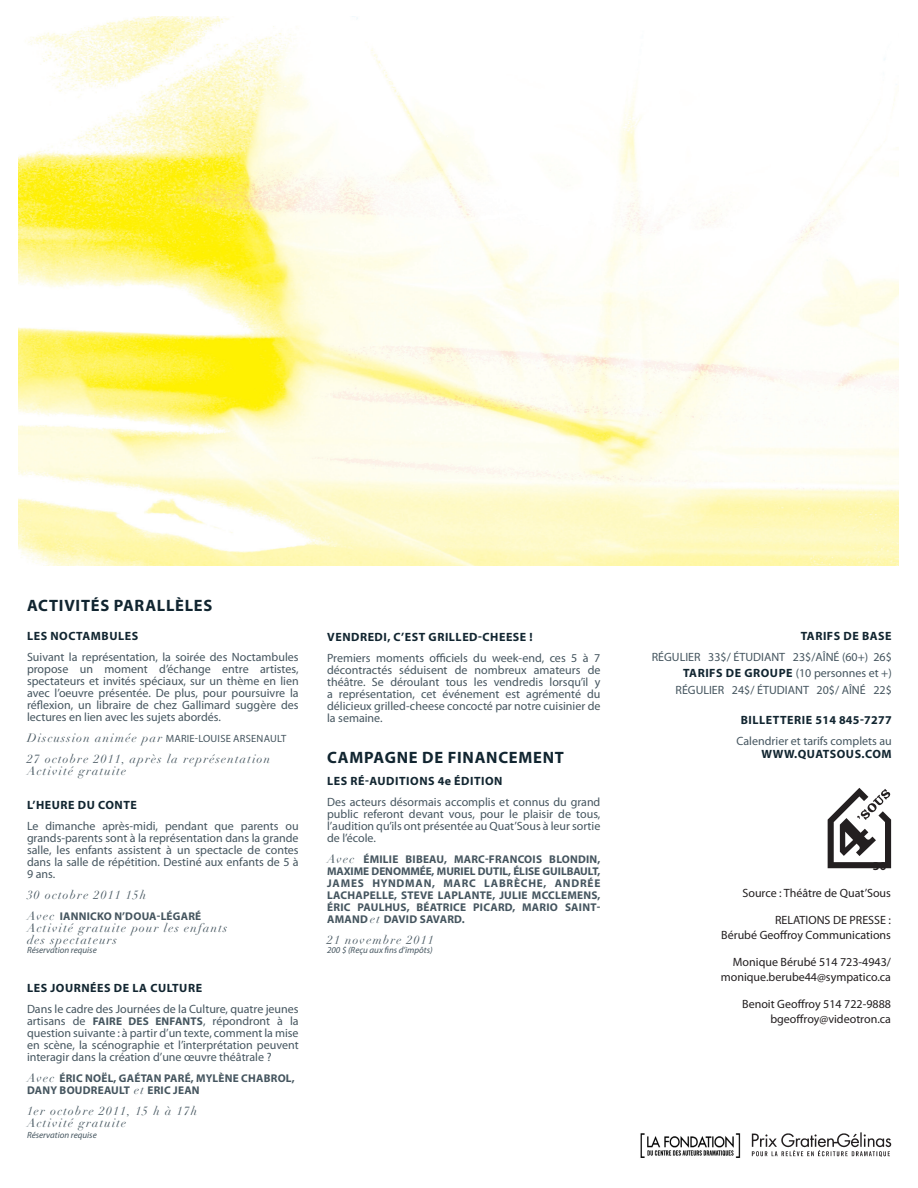
<style>
.page{position:relative;width:918px;height:1188px;background:#fff}
.page>*{position:absolute;margin:0;border:0;box-sizing:border-box;transform-origin:0 0}
.t1{font:700 16.5px "Myriad Pro";letter-spacing:.045em;color:#112530}
.t2{font:12px/12px "Myriad Pro";color:#45555f;text-align:justify}
.t3{font:12px "Myriad Pro";color:#231f20}
.t4{font:italic 12px "Didot LH";letter-spacing:.1em;color:#45555f}
.t5{font:700 12px "Myriad Pro";letter-spacing:.045em;color:#112530}
.t6{font:700 12px "Myriad Pro";color:#231f20}
.t7{font:700 11.25px/12px "Myriad Pro";letter-spacing:.02em;color:#45555f}
.t8{font:10.5px "Myriad Pro";letter-spacing:.02em;color:#45555f}
.t9{font:italic 9px "Myriad Pro";color:#45555f}
.s1{font-family:"Didot LH";font-style:italic;font-size:12px}
.s2{font-family:"Didot LH";font-weight:400;font-style:italic;font-size:12px}
.s3{font-weight:700;font-size:11.25px}
.s4{font-weight:700;color:#112530}
</style>
<div class="page">
<img style="left:18px;top:16px;width:881px;height:550px">
<svg style="left:828px;top:788px;width:63px;height:80px"></svg>
<svg style="left:752px;top:1132px;width:139px;height:25px"></svg>
<img style="left:640px;top:1133px;width:101px;height:25px">
<p class="t1" style="left:27px;top:595px;width:187px">ACTIVITÉS PARALLÈLES</p>
<p class="t5" style="left:27px;top:628px;width:113px">LES NOCTAMBULES</p>
<p class="t2" style="left:27px;top:650px;width:273px">Suivant la représentation, la soirée des Noctambules propose un moment d’échange entre artistes, spectateurs et invités spéciaux, sur un thème en lien avec l’oeuvre présentée. De plus, pour poursuivre la réflexion, un libraire de chez Gallimard suggère des lectures en lien avec les sujets abordés.</p>
<p class="t8" style="left:27px;top:732px;width:261px"><span class="s1">Discussion animée par</span> MARIE-LOUISE ARSENAULT</p>
<p class="t4" style="left:27px;top:751px;width:245px">27 octobre 2011, après la représentation</p>
<p class="t4" style="left:27px;top:763px;width:101px">Activité gratuite</p>
<p class="t5" style="left:27px;top:797px;width:111px">L’HEURE DU CONTE</p>
<p class="t2" style="left:27px;top:820px;width:273px">Le dimanche après-midi, pendant que parents ou grands-parents sont à la représentation dans la grande salle, les enfants assistent à un spectacle de contes dans la salle de répétition. Destiné aux enfants de 5 à 9 ans.</p>
<p class="t4" style="left:27px;top:888px;width:121px">30 octobre 2011 15h</p>
<p class="t7" style="left:27px;top:910px;width:176px"><span class="s2">Avec</span> IANNICKO N’DOUA-LÉGARÉ</p>
<p class="t4" style="left:27px;top:921px;width:202px">Activité gratuite pour les enfants</p>
<p class="t4" style="left:27px;top:933px;width:92px">des spectateurs</p>
<p class="t9" style="left:27px;top:945px;width:71px">Réservation requise</p>
<p class="t5" style="left:27px;top:980px;width:176px">LES JOURNÉES DE LA CULTURE</p>
<p class="t2" style="left:27px;top:1003px;width:273px">Dans le cadre des Journées de la Culture, quatre jeunes artisans de <span class="s3">FAIRE DES ENFANTS</span>, répondront à la question suivante : à partir d’un texte, comment la mise en scène, la scénographie et l’interprétation peuvent interagir dans la création d’une œuvre théâtrale ?</p>
<p class="t7" style="left:27px;top:1072px;width:269px"><span class="s2">Avec</span> ÉRIC NOËL, GAÉTAN PARÉ, MYLÈNE CHABROL,<br>DANY BOUDREAULT <span class="s2">et</span> ERIC JEAN</p>
<p class="t4" style="left:27px;top:1104px;width:172px">1er octobre 2011, 15 h à 17h</p>
<p class="t4" style="left:27px;top:1116px;width:101px">Activité gratuite</p>
<p class="t9" style="left:27px;top:1129px;width:71px">Réservation requise</p>
<p class="t5" style="left:327px;top:629px;width:207px">VENDREDI, C’EST GRILLED-CHEESE !</p>
<p class="t2" style="left:327px;top:652px;width:275px">Premiers moments officiels du week-end, ces 5 à 7 décontractés séduisent de nombreux amateurs de théâtre. Se déroulant tous les vendredis lorsqu’il y a représentation, cet événement est agrémenté du délicieux grilled-cheese concocté par notre cuisinier de la semaine.</p>
<p class="t1" style="left:327px;top:746px;width:238px">CAMPAGNE DE FINANCEMENT</p>
<p class="t5" style="left:327px;top:773px;width:177px">LES RÉ-AUDITIONS 4e ÉDITION</p>
<p class="t2" style="left:327px;top:796px;width:275px">Des acteurs désormais accomplis et connus du grand public referont devant vous, pour le plaisir de tous, l’audition qu’ils ont présentée au Quat’Sous à leur sortie de l’école.</p>
<p class="t7" style="left:327px;top:853px;width:275px;text-align:justify"><span class="s2">Avec</span> ÉMILIE BIBEAU, MARC-FRANCOIS BLONDIN, MAXIME DENOMMÉE, MURIEL DUTIL, ÉLISE GUILBAULT, JAMES HYNDMAN, MARC LABRÈCHE, ANDRÉE LACHAPELLE, STEVE LAPLANTE, JULIE MCCLEMENS, ÉRIC PAULHUS, BÉATRICE PICARD, MARIO SAINT-AMAND <span class="s2">et</span> DAVID SAVARD.</p>
<p class="t4" style="left:327px;top:933px;width:108px">21 novembre 2011</p>
<p class="t9" style="left:327px;top:945px;width:107px">200 $ (Reçu aux fins d’impôts)</p>
<p class="t5" style="left:801px;top:628px;width:93px">TARIFS DE BASE</p>
<p class="t2" style="left:652px;top:651px;width:242px">RÉGULIER 33$/ ÉTUDIANT 23$/AÎNÉ (60+) 26$</p>
<p class="t2" style="left:683px;top:667px;width:210px"><span class="s4">TARIFS DE GROUPE</span> (10 personnes et +)</p>
<p class="t2" style="left:676px;top:684px;width:218px">RÉGULIER 24$/ ÉTUDIANT 20$/ AÎNÉ 22$</p>
<p class="t5" style="left:741px;top:712px;width:153px">BILLETTERIE 514 845-7277</p>
<p class="t2" style="left:737px;top:735px;width:157px">Calendrier et tarifs complets au</p>
<p class="t5" style="left:762px;top:746px;width:132px">WWW.QUATSOUS.COM</p>
<p class="t6" style="left:869px;top:858px;width:24px">-30-</p>
<p class="t3" style="left:742px;top:886px;width:150px">Source : Théâtre de Quat’Sous</p>
<p class="t3" style="left:775px;top:913px;width:117px">RELATIONS DE PRESSE :</p>
<p class="t3" style="left:721px;top:928px;width:171px">Bérubé Geoffroy Communications</p>
<p class="t3" style="left:733px;top:955px;width:160px">Monique Bérubé 514 723-4943/</p>
<p class="t3" style="left:721px;top:970px;width:172px">monique.berube44@sympatico.ca</p>
<p class="t3" style="left:742px;top:997px;width:150px">Benoit Geoffroy 514 722-9888</p>
<p class="t3" style="left:770px;top:1012px;width:122px">bgeoffroy@videotron.ca</p>
</div>
